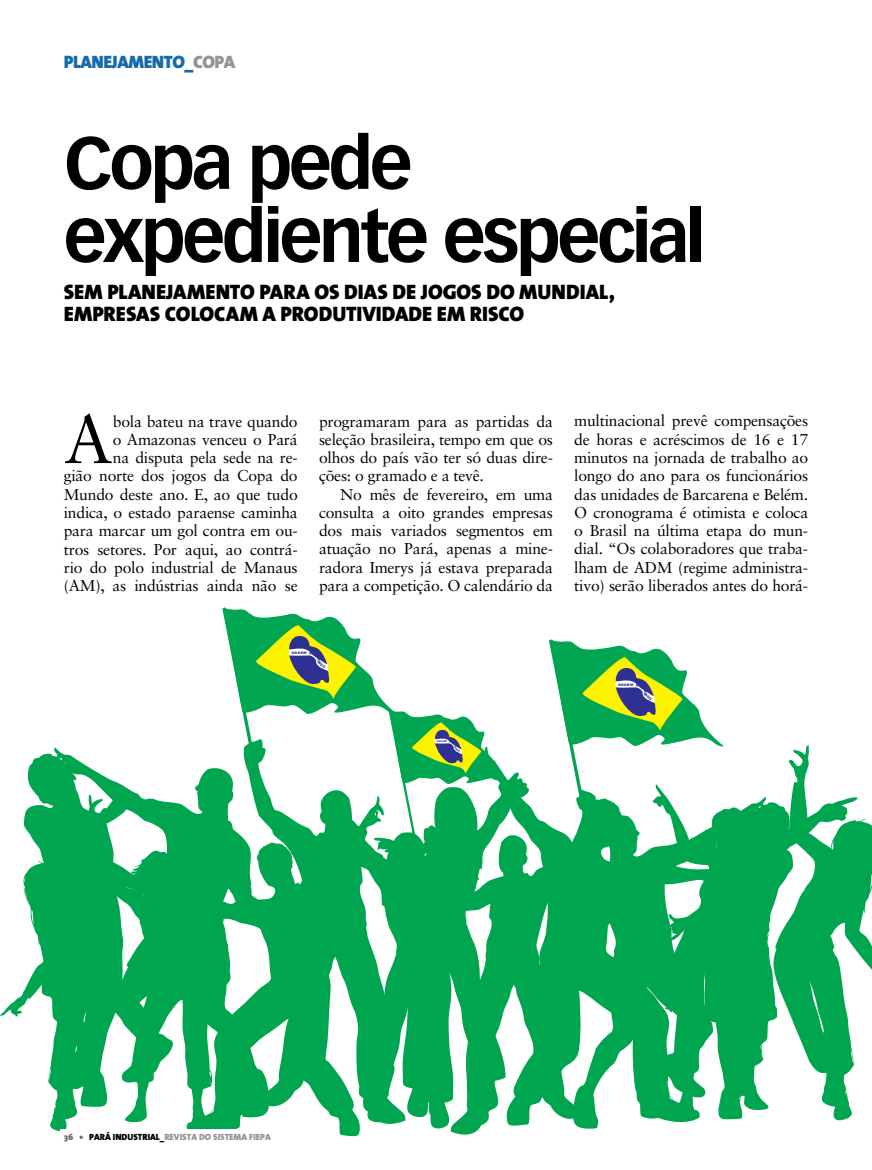
<style>
.page{position:relative;width:872px;height:1170px;background:#fff}
.page>*{position:absolute;margin:0;border:0;box-sizing:border-box;transform-origin:0 0}
.t1{font:700 72px/73.1px "Vectora LT Std";letter-spacing:-.05em;color:#000}
.t2{font:68.1px "Sabon LT Std";color:#000}
.t3{font:21px/22.5px "The Sans Black Caps";color:#000}
.t4{font:900 18px "The Sans";letter-spacing:-.025em;color:#156bab}
.t5{font:15.75px/18.3px "Sabon LT Std";letter-spacing:-.015em;color:#000;text-align:justify}
.t6{font:900 9px "The Sans";color:#939598}
.t7{font:900 9px "The Sans";color:#000}
.t8{font:900 3.3px "Arial";color:#2e3092;scale:1.06 1}
.t9{font:900 2.25px "Arial";color:#2e3092;scale:1.06 1}
.s1{color:#939598}
.s2{color:#6d6e71}
.s3{color:#000}
</style>
<div class="page">
<svg style="left:54px;top:747px;width:166px;height:48px"></svg>
<svg style="left:27px;top:753px;width:135px;height:73px"></svg>
<svg style="left:120px;top:850px;width:37px;height:272px;fill:#00a64f"></svg>
<svg style="left:385px;top:844px;width:35px;height:280px;background:#28b46b"></svg>
<svg style="left:0;top:794px;width:120px;height:337px"></svg>
<svg style="left:420px;top:788px;width:176px;height:346px;fill:#00a64f"></svg>
<svg style="left:157px;top:795px;width:228px;height:342px;fill:#00a64f"></svg>
<div style="left:60px;top:1128px;width:215px;height:15px;background:#fff"></div>
<svg style="left:546px;top:639px;width:326px;height:481px"></svg>
<svg style="left:220px;top:607px;width:290px;height:237px"></svg>
<p class="t4" style="left:64px;top:46px;width:171px">PLANEJAMENTO_<span class="s1">CO PA</span></p>
<h1 class="t1" style="left:64px;top:127px;width:643px">Copa pede expediente especial</h1>
<h3 class="t3" style="left:64px;top:280px;width:221px">SEM PLANEJAMENTO PARA</h3>
<h3 class="t3" style="left:64px;top:280px;width:552px;text-indent:251px">OS DIAS DE JOGOS DO MUNDIAL,<br>EMPRESAS COLOCAM A PRODUTIVIDADE EM RI SCO</h3>
<h2 class="t2" style="left:64px;top:399px;width:51px">A</h2>
<p class="t5" style="left:64px;top:412px;width:235px;text-align:right">bola bateu na trave quando<br>o Amazonas venceu o Pará<br>na disputa pela sede na re-<br>gião norte dos jogos da Copa do<br>Mundo deste ano. E, ao que tudo indica, o estado paraense caminha para marcar um gol contra em ou&shy;tros setores. Por aqui, ao contrá&shy;rio do polo industrial de Manaus (AM), as indústrias ainda não se</p>
<p class="t5" style="left:319px;top:411px;width:235px">programaram para as partidas da seleção brasileira, tempo em que os olhos do país vão ter só duas dire&shy;ções: o gramado e a tevê.</p>
<p class="t5" style="left:319px;top:485px;width:235px;text-indent:21px">No mês de fevereiro, em uma consulta a oito grandes empresas dos mais variados segmentos em atuação no Pará, apenas a mine&shy;radora Imerys já estava preparada para a competição. O calendário da</p>
<p class="t5" style="left:574px;top:411px;width:235px">multinacional prevê compensações de horas e acréscimos de 16 e 17 minutos na jornada de trabalho ao longo do ano para os funcionários das unidades de Barcarena e Belém.<br>O cronograma é otimista e coloca o Brasil na última etapa do mun&shy;dial. “Os colaboradores que traba&shy;lham de ADM (regime administra&shy;tivo) serão liberados antes do horá-</p>
<p class="t8" style="left:298px;top:650px;width:7px">DE</p>
<p class="t9" style="left:441px;top:740px;width:5px">DE</p>
<p class="t8" style="left:624px;top:682px;width:7px">DE</p>
<p class="t7" style="left:64px;top:1128px;width:32px"><span class="s2">36 •</span> PARÁ</p>
<p class="t7" style="left:113px;top:1128px;width:35px">INDUSTRIAL</p>
<p class="t6" style="left:160px;top:1128px;width:112px"><span class="s3">_</span>REVISTA DO SISTEMA FIEPA</p>
</div>
